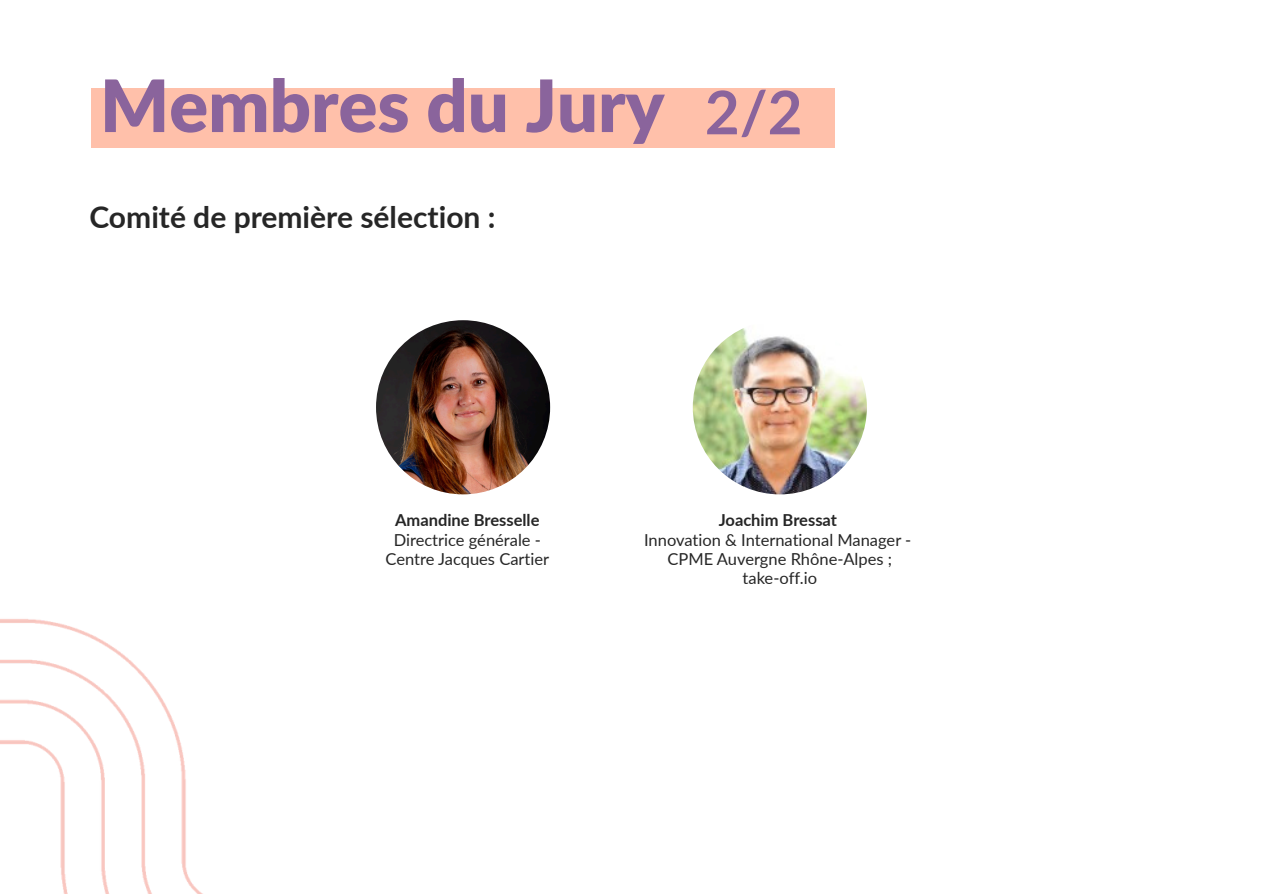
<style>
.page{position:relative;width:1264px;height:894px;background:#fff}
.page>*{position:absolute;margin:0;border:0;box-sizing:border-box;transform-origin:0 0}
.t1{font:900 72.15px "Lato";color:#8a649c}
.t2{font:700 60px "Lato";color:#8a649c}
.t3{font:700 30px "Lato";color:#262626}
.t4{font:16.5px/19.2px "Lato";color:#262626;text-align:center}
.t5{font:700 16.5px "Lato";color:#262626}
</style>
<div class="page">
<div style="left:91px;top:89px;width:743px;height:59px;background:#ffc0aa"></div>
<img style="left:376px;top:320px;width:174px;height:174px">
<img style="left:692px;top:328px;width:174px;height:166px">
<img style="left:0;top:619px;width:202px;height:274px">
<h1 class="t1" style="left:100px;top:61px;width:566px">Membres du Jury</h1>
<h3 class="t3" style="left:89px;top:198px;width:407px">Comité de première sélection :</h3>
<h2 class="t2" style="left:705px;top:75px;width:99px">2/2</h2>
<p class="t5" style="left:395px;top:510px;width:146px">Amandine Bresselle</p>
<p class="t4" style="left:385px;top:529px;width:165px">Directrice générale -<br>Centre Jacques Cartier</p>
<p class="t5" style="left:718px;top:510px;width:120px">Joachim Bressat</p>
<p class="t4" style="left:644px;top:529px;width:269px">Innovation &amp; International Manager -<br>CPME Auvergne Rhône-Alpes ; take-off.io</p>
</div>
